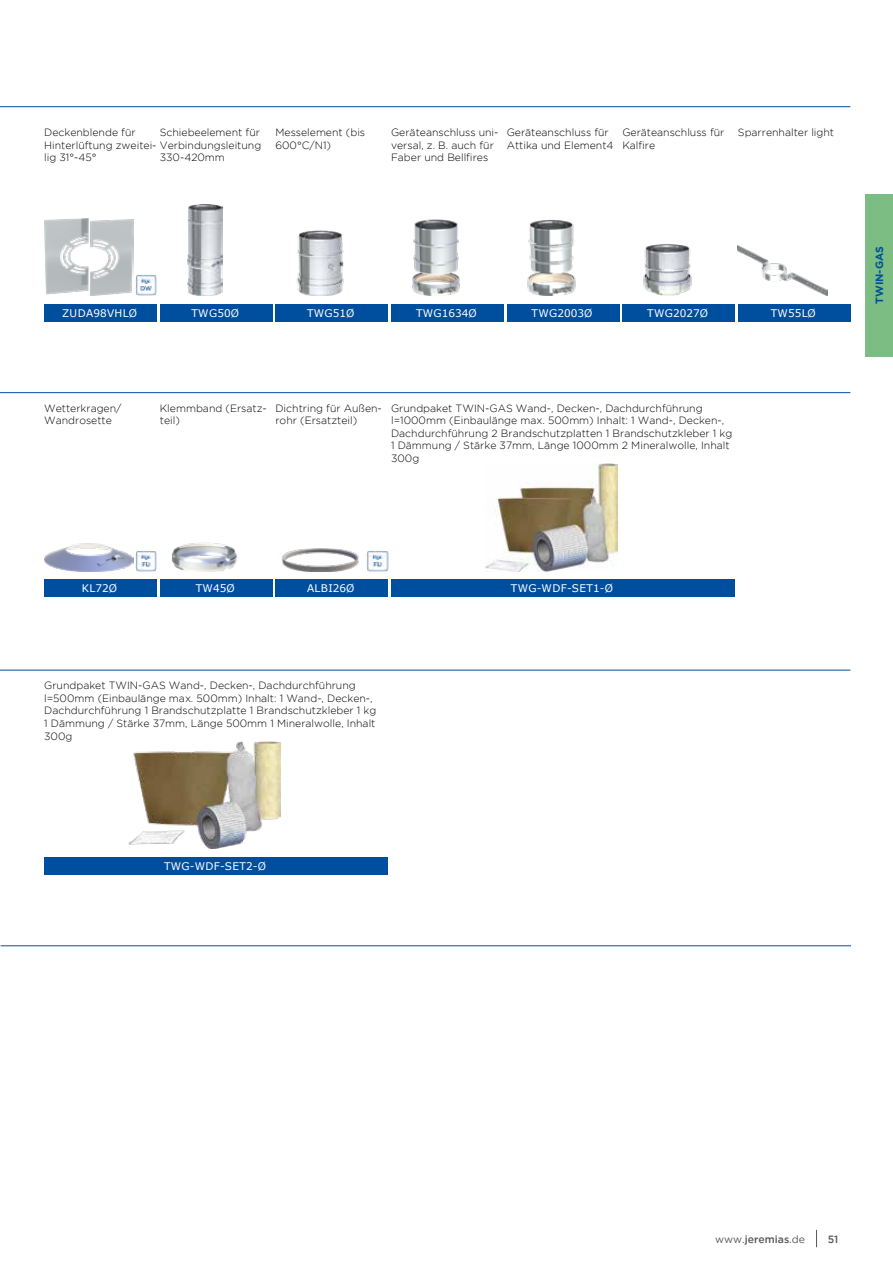
<style>
.page{position:relative;width:893px;height:1263px;background:#fff}
.page>*{position:absolute;margin:0;border:0;box-sizing:border-box;transform-origin:0 0}
.t1{font:300 10.5px/12.6px "Gotham";color:#000}
.t2{font:10.5px "Verdana";letter-spacing:.02em;color:#fff}
.t3{font:10.5px "Verdana";color:#fff}
.t4{font:500 10.5px "Gotham";color:#575756}
.t5{font:700 10.5px "Gotham";color:#004f9f}
.s1{font-weight:400}
</style>
<div class="page">
<hr style="left:0;top:106px;width:850px;height:1px;background:#004f9f">
<div style="left:865px;top:194px;width:28px;height:162px;background:#7bbd82"></div>
<svg style="left:816px;top:1230px;width:1px;height:17px"></svg>
<hr style="left:0;top:392px;width:850px;height:1px;background:#004f9f">
<hr style="left:0;top:670px;width:850px;height:1px;background:#004f9f">
<hr style="left:1px;top:945px;width:850px;height:1px;background:#004f9f">
<div style="left:44px;top:304px;width:113px;height:17px;background:#004f9f"></div>
<img style="left:44px;top:219px;width:90px;height:77px">
<img style="left:136px;top:274px;width:21px;height:22px">
<div style="left:160px;top:304px;width:112px;height:17px;background:#004f9f"></div>
<img style="left:187px;top:205px;width:35px;height:91px">
<div style="left:275px;top:304px;width:113px;height:17px;background:#004f9f"></div>
<img style="left:296px;top:230px;width:48px;height:66px">
<div style="left:391px;top:304px;width:113px;height:17px;background:#004f9f"></div>
<img style="left:412px;top:219px;width:48px;height:77px">
<div style="left:507px;top:304px;width:112px;height:17px;background:#004f9f"></div>
<img style="left:527px;top:219px;width:49px;height:77px">
<div style="left:622px;top:304px;width:113px;height:17px;background:#004f9f"></div>
<img style="left:643px;top:244px;width:49px;height:52px">
<div style="left:738px;top:304px;width:113px;height:17px;background:#004f9f"></div>
<img style="left:738px;top:246px;width:90px;height:50px">
<div style="left:44px;top:580px;width:113px;height:17px;background:#004f9f"></div>
<img style="left:44px;top:543px;width:90px;height:28px">
<img style="left:136px;top:550px;width:21px;height:21px">
<div style="left:160px;top:580px;width:112px;height:17px;background:#004f9f"></div>
<img style="left:172px;top:542px;width:65px;height:29px">
<div style="left:275px;top:580px;width:113px;height:17px;background:#004f9f"></div>
<img style="left:282px;top:548px;width:77px;height:23px">
<img style="left:367px;top:550px;width:21px;height:21px">
<div style="left:391px;top:580px;width:344px;height:17px;background:#004f9f"></div>
<img style="left:485px;top:464px;width:133px;height:107px">
<div style="left:44px;top:857px;width:344px;height:17px;background:#004f9f"></div>
<img style="left:129px;top:741px;width:151px;height:108px">
<p class="t1" style="left:44px;top:126px;width:219px">Deckenblende für<br>Hinterlüftung zweitei- Verbindungsleitung lig 31°-45°</p>
<p class="t1" style="left:160px;top:126px;width:102px">Schiebeelement für</p>
<p class="t1" style="left:160px;top:151px;width:67px">330-420mm</p>
<p class="t1" style="left:275px;top:126px;width:91px">Messelement (bis<br>600°C/N1)</p>
<p class="t1" style="left:391px;top:126px;width:109px">Geräteanschluss uni&shy;versal, z. B. auch für<br>Faber und Bellfires</p>
<p class="t1" style="left:507px;top:126px;width:108px">Geräteanschluss für<br>Attika und Element4</p>
<p class="t1" style="left:622px;top:126px;width:104px">Geräteanschluss für<br>Kalfire</p>
<p class="t1" style="left:738px;top:126px;width:98px">Sparrenhalter light</p>
<p class="t5" style="left:872px;top:304px;width:59px;rotate:-90deg">TWIN-GAS</p>
<p class="t2" style="left:62px;top:306px;width:76px">ZUDA98VHLØ</p>
<p class="t2" style="left:191px;top:306px;width:49px">TWG50Ø</p>
<p class="t2" style="left:307px;top:306px;width:49px">TWG51Ø</p>
<p class="t3" style="left:416px;top:306px;width:62px">TWG1634Ø</p>
<p class="t3" style="left:532px;top:306px;width:62px">TWG2003Ø</p>
<p class="t3" style="left:647px;top:306px;width:62px">TWG2027Ø</p>
<p class="t2" style="left:771px;top:306px;width:47px">TW55LØ</p>
<p class="t1" style="left:44px;top:401px;width:79px">Wetterkragen/<br>Wandrosette</p>
<p class="t1" style="left:160px;top:401px;width:108px">Klemmband (Ersatz&shy;teil)</p>
<p class="t1" style="left:275px;top:401px;width:108px">Dichtring für Außen&shy;rohr (Ersatzteil)</p>
<p class="t1" style="left:391px;top:401px;width:343px">Grundpaket TWIN-GAS Wand-, Decken-, Dachdurchführung l=1000mm (Einbaulänge max. 500mm) Inhalt: 1 Wand-, Decken-, Dachdurchführung 2 Brandschutzplatten 1 Brandschutzkleber 1 kg 1 Dämmung / Stärke 37mm, Länge 1000mm 2 Mineralwolle, Inhalt 300g</p>
<p class="t2" style="left:82px;top:581px;width:37px">KL72Ø</p>
<p class="t2" style="left:196px;top:581px;width:41px">TW45Ø</p>
<p class="t2" style="left:307px;top:581px;width:49px">ALBI26Ø</p>
<p class="t1" style="left:44px;top:679px;width:334px">Grundpaket TWIN-GAS Wand-, Decken-, Dachdurchführung l=500mm (Einbaulänge max. 500mm) Inhalt: 1 Wand-, Decken-, Dachdurchführung 1 Brandschutzplatte 1 Brandschutzkleber 1 kg 1 Dämmung / Stärke 37mm, Länge 500mm 1 Mineralwolle, Inhalt 300g</p>
<p class="t2" style="left:164px;top:859px;width:103px">TWG-WDF-SET2-Ø</p>
<p class="t2" style="left:511px;top:581px;width:103px">TWG-WDF-SET1-Ø</p>
<p class="t4" style="left:715px;top:1232px;width:91px"><span class="s1">www.</span>jeremias<span class="s1">.de</span></p>
<p class="t4" style="left:828px;top:1232px;width:12px">51</p>
</div>
